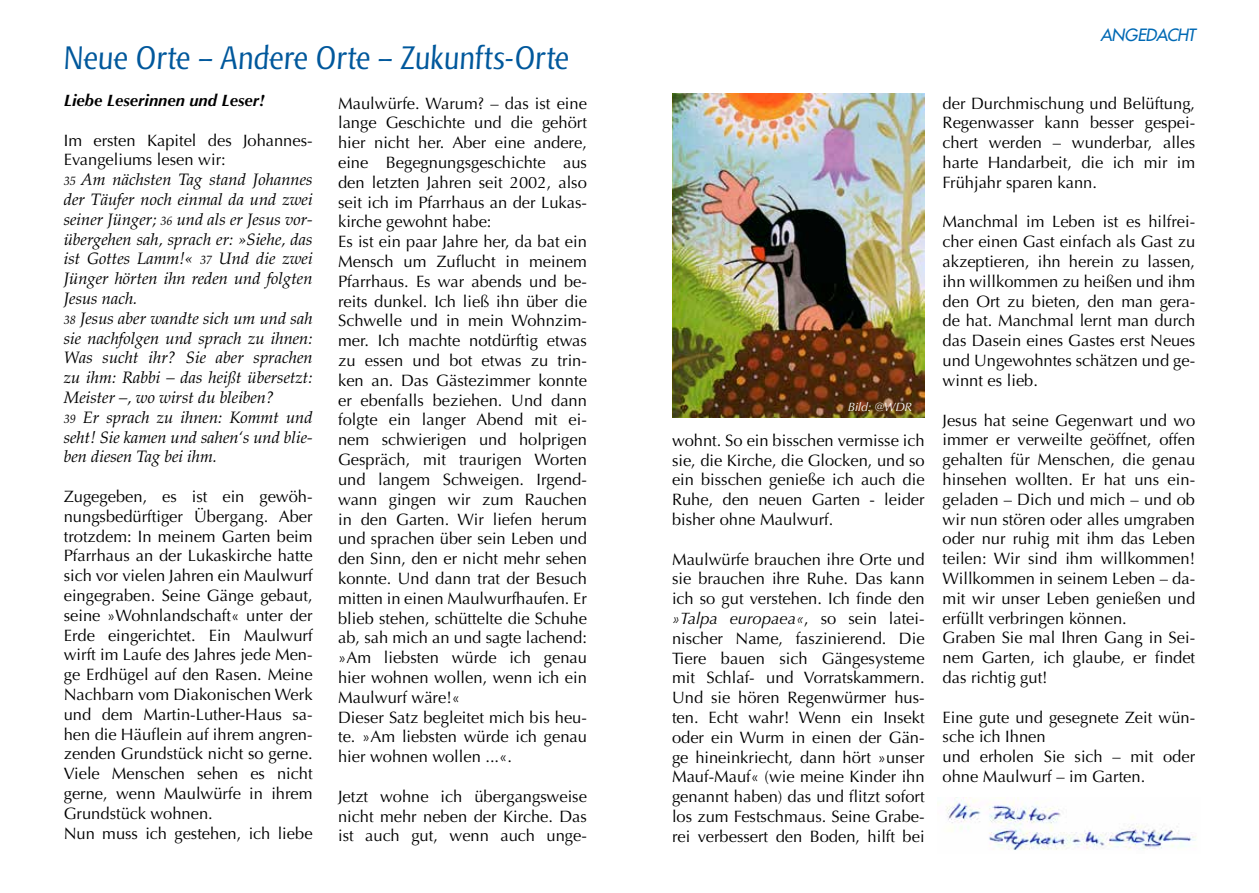
<style>
.page{position:relative;width:1259px;height:893px;background:#fff}
.page>*{position:absolute;margin:0;border:0;box-sizing:border-box;transform-origin:0 0}
.t1{font:italic 33px "Fromage Cond";letter-spacing:-.005em;color:#00589c}
.t2{font:16.5px/19.8px "Optima";color:#000}
.t3{font:italic 16.5px/19.8px "Palatino";color:#000}
.t4{font:italic 700 16.5px "Optima";color:#000}
.t5{font:italic 16.5px "Futura LT";letter-spacing:-.03em;color:#0069b4}
.t6{font:italic 12px "Optima";color:#fff}
.s1{font-size:12px}
.s2{font-style:italic}
</style>
<div class="page">
<img style="left:946px;top:798px;width:250px;height:52px">
<img style="left:672px;top:93px;width:252px;height:325px">
<h1 class="t1" style="left:64px;top:39px;width:507px">Neue Orte – Andere Orte – Zukunfts-Orte</h1>
<p class="t4" style="left:64px;top:91px;width:202px">Liebe Leserinnen und Leser!</p>
<p class="t2" style="left:64px;top:130px;width:250px">Im ersten Kapitel des Johannes-<br>Evangeliums lesen wir:</p>
<p class="t3" style="left:64px;top:170px;width:250px"><span class="s1">35</span> Am nächsten Tag stand Johannes der Täufer noch einmal da und zwei seiner Jünger; <span class="s1">36</span> und als er Jesus vor&shy;übergehen sah, sprach er: »Siehe, das ist Gottes Lamm!« <span class="s1">37</span> Und die zwei<br>Jünger hörten ihn reden und folgten<br>Jesus nach.<br><span class="s1">38</span> Jesus aber wandte sich um und sah sie nachfolgen und sprach zu ihnen:<br>Was sucht ihr? Sie aber sprachen zu ihm: Rabbi – das heißt übersetzt:<br>Meister –, wo wirst du bleiben?<br><span class="s1">39</span> Er sprach zu ihnen: Kommt und seht! Sie kamen und sahen‘s und blie&shy;ben diesen Tag bei ihm.</p>
<p class="t2" style="left:64px;top:487px;width:250px">Zugegeben, es ist ein gewöh&shy;nungsbedürftiger Übergang. Aber trotzdem: In meinem Garten beim<br>Pfarrhaus an der Lukaskirche hatte sich vor vielen Jahren ein Maulwurf eingegraben. Seine Gänge gebaut, seine »Wohnlandschaft« unter der<br>Erde eingerichtet. Ein Maulwurf wirft im Laufe des Jahres jede Men&shy;ge Erdhügel auf den Rasen. Meine<br>Nachbarn vom Diakonischen Werk und dem Martin-Luther-Haus sa&shy;hen die Häuflein auf ihrem angren&shy;zenden Grundstück nicht so gerne.<br>Viele Menschen sehen es nicht gerne, wenn Maulwürfe in ihrem<br>Grundstück wohnen.<br>Nun muss ich gestehen, ich liebe</p>
<p class="t2" style="left:338px;top:93px;width:250px">Maulwürfe. Warum? – das ist eine lange Geschichte und die gehört hier nicht her. Aber eine andere, eine Begegnungsgeschichte aus den letzten Jahren seit 2002, also seit ich im Pfarrhaus an der Lukas&shy;kirche gewohnt habe:<br>Es ist ein paar Jahre her, da bat ein<br>Mensch um Zuflucht in meinem<br>Pfarrhaus. Es war abends und be&shy;reits dunkel. Ich ließ ihn über die<br>Schwelle und in mein Wohnzim&shy;mer. Ich machte notdürftig etwas zu essen und bot etwas zu trin&shy;ken an. Das Gästezimmer konnte er ebenfalls beziehen. Und dann folgte ein langer Abend mit ei&shy;nem schwierigen und holprigen<br>Gespräch, mit traurigen Worten und langem Schweigen. Irgend&shy;wann gingen wir zum Rauchen in den Garten. Wir liefen herum und sprachen über sein Leben und den Sinn, den er nicht mehr sehen konnte. Und dann trat der Besuch mitten in einen Maulwurfhaufen. Er blieb stehen, schüttelte die Schuhe ab, sah mich an und sagte lachend: »Am liebsten würde ich genau hier wohnen wollen, wenn ich ein<br>Maulwurf wäre!«<br>Dieser Satz begleitet mich bis heu&shy;te. »Am liebsten würde ich genau hier wohnen wollen ...«.</p>
<p class="t2" style="left:338px;top:786px;width:250px;text-align:justify">Jetzt wohne ich übergangsweise nicht mehr neben der Kirche. Das ist auch gut, wenn auch unge-</p>
<p class="t5" style="left:1100px;top:24px;width:96px">ANGEDACHT</p>
<p class="t6" style="left:848px;top:400px;width:66px">Bild: @WDR</p>
<p class="t2" style="left:672px;top:430px;width:254px;text-align:justify">wohnt. So ein bisschen vermisse ich sie, die Kirche, die Glocken, und so ein bisschen genieße ich auch die Ruhe, den neuen Garten - leider bisher ohne Maulwurf.</p>
<p class="t2" style="left:672px;top:549px;width:254px;text-align:justify">Maulwürfe brauchen ihre Orte und sie brauchen ihre Ruhe. Das kann ich so gut verstehen. Ich finde den <span class="s2">»Talpa europaea«</span>, so sein latei&shy;nischer Name, faszinierend. Die Tiere bauen sich Gängesysteme mit Schlaf- und Vorratskammern.<br>Und sie hören Regenwürmer hus&shy;ten. Echt wahr! Wenn ein Insekt oder ein Wurm in einen der Gän&shy;ge hineinkriecht, dann hört »unser Mauf-Mauf« (wie meine Kinder ihn genannt haben) das und flitzt sofort los zum Festschmaus. Seine Grabe&shy;rei verbessert den Boden, hilft bei</p>
<p class="t2" style="left:942px;top:93px;width:254px;text-align:justify">der Durchmischung und Belüftung, Regenwasser kann besser gespei&shy;chert werden – wunderbar, alles harte Handarbeit, die ich mir im Frühjahr sparen kann.</p>
<p class="t2" style="left:942px;top:212px;width:254px;text-align:justify">Manchmal im Leben ist es hilfrei&shy;cher einen Gast einfach als Gast zu akzeptieren, ihn herein zu lassen, ihn willkommen zu heißen und ihm den Ort zu bieten, den man gera&shy;de hat. Manchmal lernt man durch das Dasein eines Gastes erst Neues und Ungewohntes schätzen und ge&shy;winnt es lieb.</p>
<p class="t2" style="left:942px;top:410px;width:254px">Jesus hat seine Gegenwart und wo immer er verweilte geöffnet, offen gehalten für Menschen, die genau hinsehen wollten. Er hat uns ein&shy;geladen – Dich und mich – und ob wir nun stören oder alles umgraben oder nur ruhig mit ihm das Leben teilen: Wir sind ihm willkommen!<br>Willkommen in seinem Leben – da&shy;mit wir unser Leben genießen und erfüllt verbringen können.<br>Graben Sie mal Ihren Gang in Sei&shy;nem Garten, ich glaube, er findet das richtig gut!</p>
<p class="t2" style="left:942px;top:707px;width:254px">Eine gute und gesegnete Zeit wün&shy;sche ich Ihnen<br>und erholen Sie sich – mit oder ohne Maulwurf – im Garten.</p>
</div>
